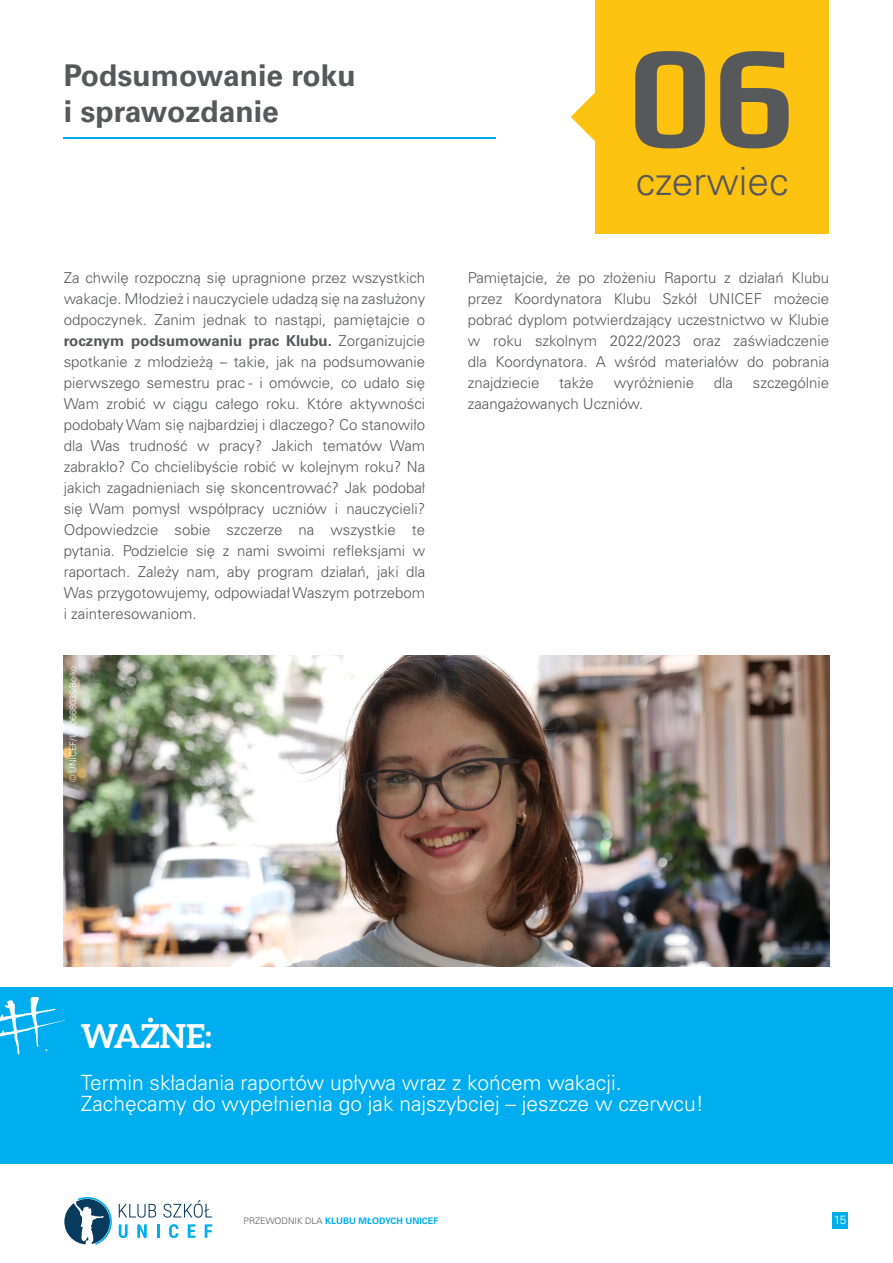
<style>
.page{position:relative;width:893px;height:1263px;background:#fff}
.page>*{position:absolute;margin:0;border:0;box-sizing:border-box;transform-origin:0 0}
.t1{font:700 145.5px "Play";color:#57585a}
.t2{font:300 39px "Univers LT Pro 45";color:#57585a}
.t3{font:700 33px "Aleo";color:#fff}
.t4{font:700 30px "Univers LT Pro 65";color:#57585a}
.t5{font:300 21px "Univers LT Pro 45";color:#fff}
.t6{font:300 15px/21px "Univers LT Pro 45";color:#57585a;text-align:justify}
.t7{font:300 12px "Univers LT Pro 45";color:#fff}
.t8{font:700 9px "Univers LT Pro 65";color:#00aeef}
.t9{font:300 9px "Univers LT Pro 45";color:#fff}
.s1{font-family:"Univers LT Pro 65";font-weight:700}
.s2{font-family:"Univers LT Pro 45";font-weight:300;color:#57585a}
</style>
<div class="page">
<div style="left:832px;top:1212px;width:16px;height:16px;background:#00aeef"></div>
<svg style="left:64px;top:1197px;width:48px;height:48px"></svg>
<svg style="left:119px;top:1204px;width:37px;height:14px"></svg>
<svg style="left:163px;top:1200px;width:49px;height:18px"></svg>
<svg style="left:119px;top:1224px;width:9px;height:14px"></svg>
<svg style="left:137px;top:1224px;width:10px;height:14px"></svg>
<svg style="left:157px;top:1224px;width:2px;height:14px"></svg>
<svg style="left:169px;top:1224px;width:9px;height:14px"></svg>
<svg style="left:188px;top:1224px;width:8px;height:14px"></svg>
<svg style="left:205px;top:1224px;width:7px;height:14px"></svg>
<hr style="left:64px;top:138px;width:432px;height:1px;background:#00aeef">
<svg style="left:571px;top:93px;width:24px;height:48px"></svg>
<div style="left:595px;top:0;width:234px;height:234px;background:#fec210"></div>
<div style="left:0;top:987px;width:893px;height:177px;background:#00aeef"></div>
<img style="left:64px;top:656px;width:765px;height:310px">
<p class="t4" style="left:64px;top:54px;width:293px">Podsumowanie roku</p>
<p class="t4" style="left:64px;top:90px;width:216px">i sprawozdanie</p>
<p class="t6" style="left:64px;top:267px;width:363px">Za chwilę rozpoczną się upragnione przez wszystkich wakacje. Młodzież i nauczyciele udadzą się na zasłużony odpoczynek. Zanim jednak to nastąpi, pamiętajcie o <span class="s1">rocznym podsumowaniu prac Klubu.</span> Zorganizujcie spotkanie z młodzieżą – takie, jak na podsumowanie pierwszego semestru prac - i omówcie, co udało się Wam zrobić w ciągu całego roku. Które aktywności podobały Wam się najbardziej i dlaczego? Co stanowiło dla Was trudność w pracy? Jakich tematów Wam zabrakło? Co chcielibyście robić w kolejnym roku? Na jakich zagadnieniach się skoncentrować? Jak podobał się Wam pomysł współpracy uczniów i nauczycieli?<br>Odpowiedzcie sobie szczerze na wszystkie te pytania. Podzielcie się z nami swoimi refleksjami w raportach. Zależy nam, aby program działań, jaki dla Was przygotowujemy, odpowiadał Waszym potrzebom i zainteresowaniom.</p>
<p class="t9" style="left:67px;top:782px;width:118px;rotate:-90deg">© UNICEF/UN0668038/Boiko</p>
<p class="t1" style="left:628px;top:-6px;width:170px">06</p>
<p class="t2" style="left:636px;top:155px;width:155px">czerwiec</p>
<p class="t6" style="left:468px;top:267px;width:363px">Pamiętajcie, że po złożeniu Raportu z działań Klubu przez Koordynatora Klubu Szkół UNICEF możecie pobrać dyplom potwierdzający uczestnictwo w Klubie w roku szkolnym 2022/2023 oraz zaświadczenie dla Koordynatora. A wśród materiałów do pobrania znajdziecie</p>
<p class="t6" style="left:559px;top:372px;width:36px">także</p>
<p class="t6" style="left:614px;top:372px;width:82px">wyróżnienie</p>
<p class="t6" style="left:714px;top:372px;width:21px">dla</p>
<p class="t6" style="left:753px;top:372px;width:78px">szczególnie</p>
<p class="t6" style="left:468px;top:393px;width:177px">zaangażowanych Uczniów.</p>
<p class="t3" style="left:81px;top:1017px;width:132px">WAŻNE:</p>
<p class="t5" style="left:81px;top:1068px;width:542px">Termin składania raportów upływa wraz z końcem wakacji.</p>
<p class="t5" style="left:81px;top:1089px;width:625px">Zachęcamy do wypełnienia go jak najszybciej – jeszcze w czerwcu!</p>
<p class="t8" style="left:244px;top:1214px;width:196px"><span class="s2">PRZEWODNIK DLA</span> KLUBU MŁODYCH UNICEF</p>
<p class="t7" style="left:834px;top:1212px;width:14px">15</p>
</div>
